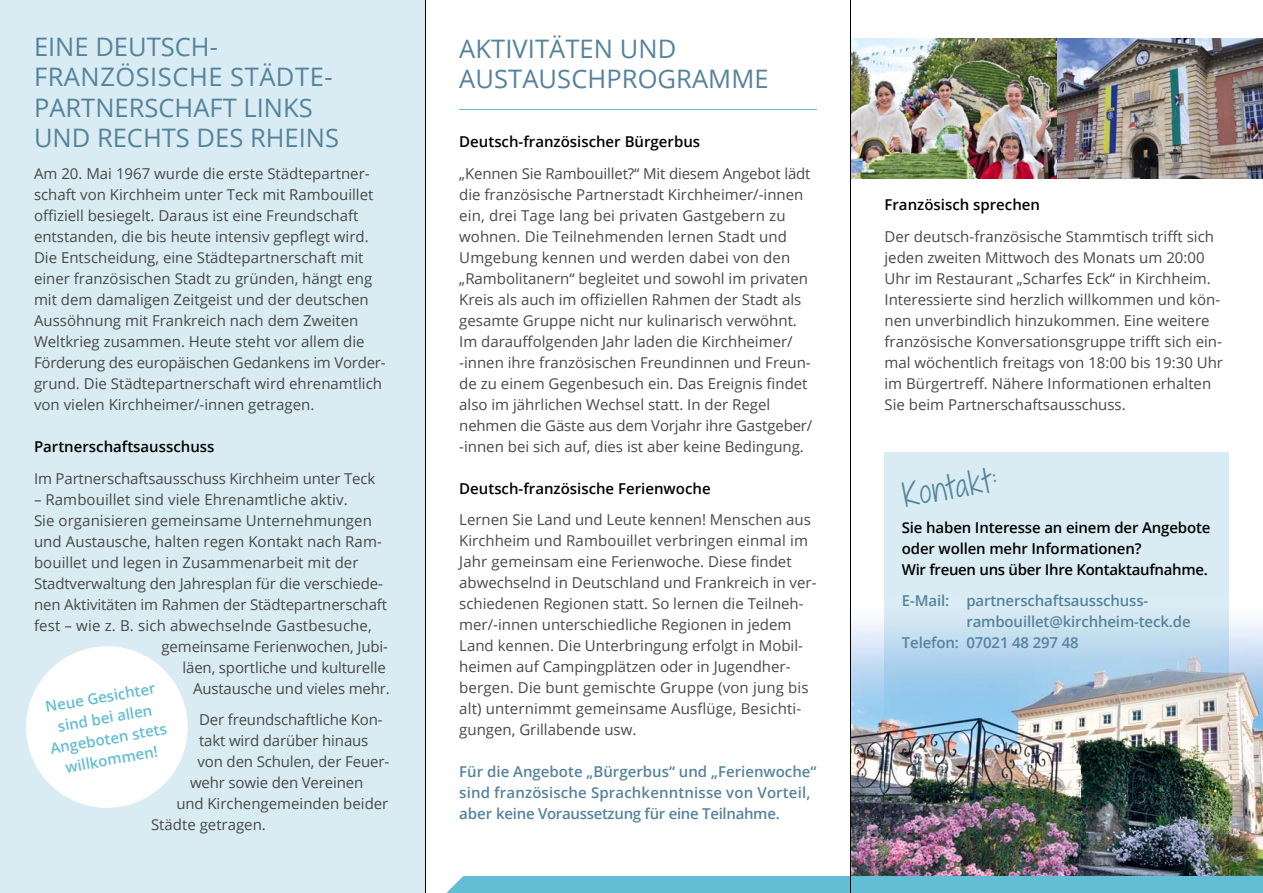
<style>
.page{position:relative;width:1263px;height:893px;background:#fff}
.page>*{position:absolute;margin:0;border:0;box-sizing:border-box;transform-origin:0 0}
.t1{font:30px "Shadows Into Light Two";color:#55839c}
.t2{font:25.5px/30.6px "Open Sans";letter-spacing:.005em;color:#55839c}
.t3{font:15px/21px "Open Sans";color:#484847}
.t4{font:600 15px/21px "Open Sans";letter-spacing:-.01em;color:#55839c}
.t5{font:600 15px/21px "Open Sans";color:#000}
.t6{font:600 15px/21px "Open Sans";color:#63bdd5;text-align:center}
</style>
<div class="page">
<div style="left:884px;top:453px;width:345px;height:440px;background:#d9ecf3"></div>
<img style="left:851px;top:620px;width:33px;height:256px">
<img style="left:884px;top:620px;width:379px;height:256px">
<div style="left:0;top:0;width:425px;height:893px;background:#d9ecf3"></div>
<img style="left:851px;top:38px;width:412px;height:140px">
<div style="left:446px;top:876px;width:817px;height:17px;background:#63bdd5"></div>
<div style="left:26px;top:646px;width:162px;height:162px;background:#fff;border-radius:50%"></div>
<hr style="left:459px;top:109px;width:357px;height:1px;background:#63bdd5">
<hr style="left:425px;top:0;width:1px;height:893px;background:#000">
<hr style="left:850px;top:0;width:1px;height:893px;background:#000">
<h2 class="t2" style="left:34px;top:30px;width:307px">EINE DEUTSCH-<br>FRANZÖSISCHE STÄDTE-<br>PARTNERSCHAFT LINKS<br>UND RECHTS DES RHEINS</h2>
<p class="t3" style="left:34px;top:163px;width:353px">Am 20. Mai 1967 wurde die erste Städtepartner&shy;schaft von Kirchheim unter Teck mit Rambouillet offiziell besiegelt. Daraus ist eine Freundschaft entstanden, die bis heute intensiv gepflegt wird.<br>Die Entscheidung, eine Städtepartnerschaft mit einer französischen Stadt zu gründen, hängt eng mit dem damaligen Zeitgeist und der deutschen Aussöhnung mit Frankreich nach dem Zweiten Weltkrieg zusammen. Heute steht vor allem die Förderung des europäischen Gedankens im Vorder&shy;grund. Die Städtepartnerschaft wird ehrenamtlich von vielen Kirchheimer/-innen getragen.</p>
<p class="t5" style="left:34px;top:436px;width:182px">Partnerschaftsausschuss</p>
<p class="t3" style="left:34px;top:467px;width:343px">Im Partnerschaftsausschuss Kirchheim unter Teck</p>
<p class="t3" style="left:34px;top:488px;width:315px">– Rambouillet sind viele Ehrenamtliche aktiv.</p>
<p class="t3" style="left:34px;top:509px;width:339px">Sie organisieren gemeinsame Unternehmungen</p>
<p class="t3" style="left:34px;top:530px;width:349px">und Austausche, halten regen Kontakt nach Ram-</p>
<p class="t3" style="left:34px;top:551px;width:326px">bouillet und legen in Zusammenarbeit mit der</p>
<p class="t3" style="left:34px;top:572px;width:350px">Stadtverwaltung den Jahresplan für die verschiede-</p>
<p class="t3" style="left:34px;top:593px;width:355px">nen Aktivitäten im Rahmen der Städtepartnerschaft</p>
<p class="t3" style="left:34px;top:614px;width:339px">fest – wie z. B. sich abwechselnde Gastbesuche,</p>
<p class="t3" style="left:162px;top:635px;width:228px">gemeinsame Ferienwochen, Jubi-</p>
<p class="t3" style="left:183px;top:656px;width:205px">läen, sportliche und kulturelle</p>
<p class="t3" style="left:193px;top:677px;width:198px">Austausche und vieles mehr.</p>
<p class="t3" style="left:199px;top:709px;width:185px">Der freundschaftliche Kon-</p>
<p class="t3" style="left:199px;top:730px;width:171px">takt wird darüber hinaus</p>
<p class="t3" style="left:198px;top:751px;width:193px">von den Schulen, der Feuer-</p>
<p class="t3" style="left:190px;top:772px;width:175px">wehr sowie den Vereinen</p>
<p class="t3" style="left:177px;top:793px;width:213px">und Kirchengemeinden beider</p>
<p class="t3" style="left:151px;top:814px;width:116px">Städte getragen.</p>
<p class="t6" style="left:41px;top:697px;width:119px;rotate:-10deg">Neue Gesichter sind bei allen<br>Angeboten stets willkommen!</p>
<h2 class="t2" style="left:459px;top:32px;width:311px">AKTIVITÄTEN UND<br>AUSTAUSCHPROGRAMME</h2>
<p class="t5" style="left:459px;top:131px;width:242px">Deutsch-französischer Bürgerbus</p>
<p class="t3" style="left:459px;top:162px;width:355px">„Kennen Sie Rambouillet?“ Mit diesem Angebot lädt die französische Partnerstadt Kirchheimer/-innen ein, drei Tage lang bei privaten Gastgebern zu wohnen. Die Teilnehmenden lernen Stadt und Umgebung kennen und werden dabei von den „Rambolitanern“ begleitet und sowohl im privaten Kreis als auch im offiziellen Rahmen der Stadt als gesamte Gruppe nicht nur kulinarisch verwöhnt.<br>Im darauffolgenden Jahr laden die Kirchheimer/ -innen ihre französischen Freundinnen und Freun&shy;de zu einem Gegenbesuch ein. Das Ereignis findet also im jährlichen Wechsel statt. In der Regel nehmen die Gäste aus dem Vorjahr ihre Gastgeber/ -innen bei sich auf, dies ist aber keine Bedingung.</p>
<p class="t5" style="left:459px;top:477px;width:253px">Deutsch-französische Ferienwoche</p>
<p class="t3" style="left:459px;top:509px;width:359px">Lernen Sie Land und Leute kennen! Menschen aus Kirchheim und Rambouillet verbringen einmal im Jahr gemeinsam eine Ferienwoche. Diese findet abwechselnd in Deutschland und Frankreich in ver&shy;schiedenen Regionen statt. So lernen die Teilneh&shy;mer/-innen unterschiedliche Regionen in jedem Land kennen. Die Unterbringung erfolgt in Mobil&shy;heimen auf Campingplätzen oder in Jugendher&shy;bergen. Die bunt gemischte Gruppe (von jung bis alt) unternimmt gemeinsame Ausflüge, Besichti&shy;gungen, Grillabende usw.</p>
<p class="t4" style="left:459px;top:761px;width:359px">Für die Angebote „Bürgerbus“ und „Ferienwoche“ sind französische Sprachkenntnisse von Vorteil, aber keine Voraussetzung für eine Teilnahme.</p>
<p class="t5" style="left:884px;top:194px;width:157px">Französisch sprechen</p>
<p class="t3" style="left:884px;top:225px;width:340px">Der deutsch-französische Stammtisch trifft sich jeden zweiten Mittwoch des Monats um 20:00<br>Uhr im Restaurant „Scharfes Eck“ in Kirchheim.<br>Interessierte sind herzlich willkommen und kön&shy;nen unverbindlich hinzukommen. Eine weitere französische Konversationsgruppe trifft sich ein&shy;mal wöchentlich freitags von 18:00 bis 19:30 Uhr im Bürgertreff. Nähere Informationen erhalten Sie beim Partnerschaftsausschuss.</p>
<h1 class="t1" style="left:900px;top:474px;width:97px;rotate:-10deg">Kontakt:</h1>
<p class="t5" style="left:902px;top:516px;width:310px">Sie haben Interesse an einem der Angebote oder wollen mehr Informationen?<br>Wir freuen uns über Ihre Kontaktaufnahme.</p>
<p class="t4" style="left:902px;top:590px;width:248px">E-Mail: partnerschaftsausschuss-</p>
<p class="t4" style="left:966px;top:611px;width:226px">rambouillet@kirchheim-teck.de</p>
<p class="t4" style="left:902px;top:632px;width:178px">Telefon: 07021 48 297 48</p>
</div>
